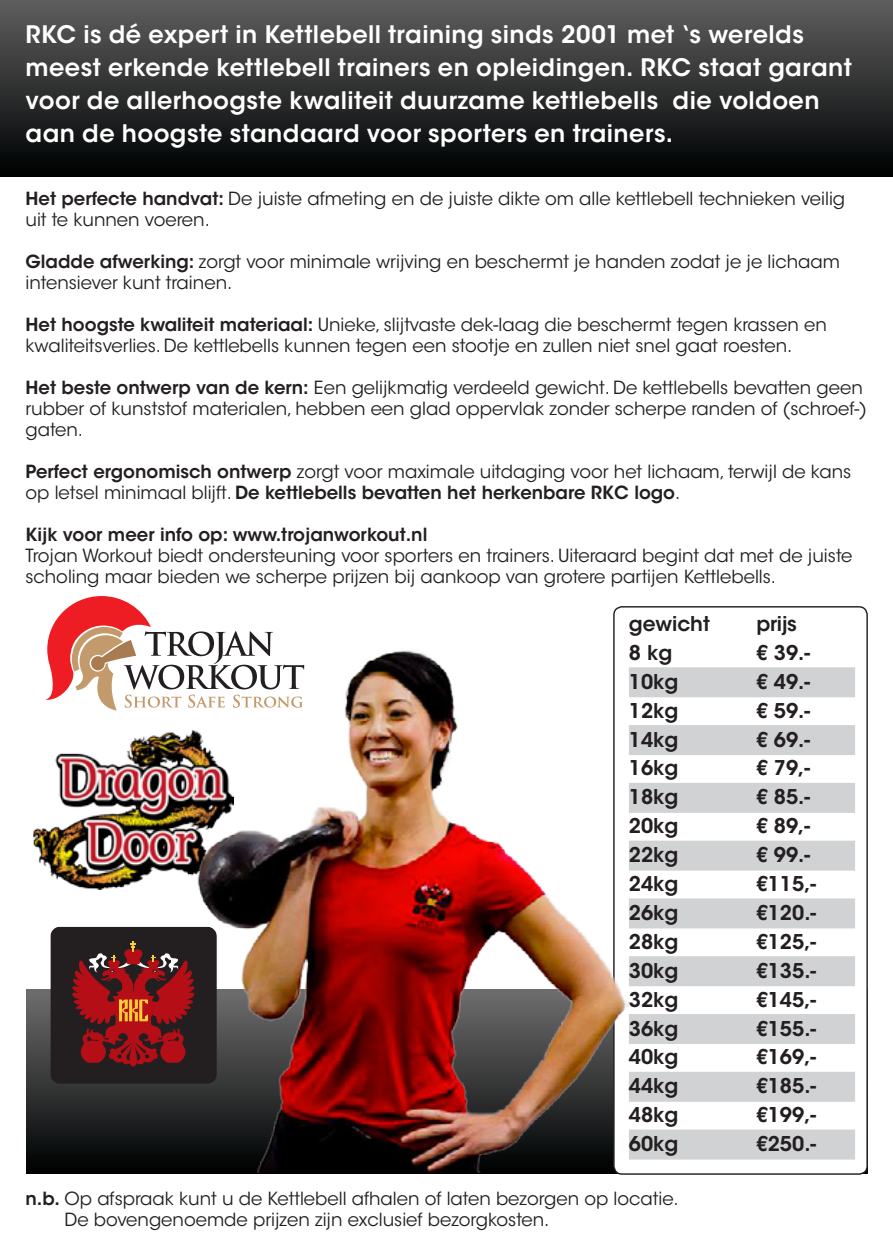
<style>
.page{position:relative;width:893px;height:1259px;background:#fff}
.page>*{position:absolute;margin:0;border:0;box-sizing:border-box;transform-origin:0 0}
.Header_klein{font:600 24px/33px "ITC Avant Garde Std";letter-spacing:.015em;color:#fff}
.Gewichten_tabel_grij{font:600 20.1px "ITC Avant Garde Std";color:#231f20}
.Gewichten_tabel{font:600 20.1px "ITC Avant Garde Std";color:#231f20}
.Platte_tekst_wit{font:600 20.1px "ITC Avant Garde Std";letter-spacing:-.01em;color:#231f20}
.Platte_tekst_wit-2{font:18px/21px "ITC Avant Garde Std";color:#231f20}
.Platte_tekst_wit-3{font:600 18px "ITC Avant Garde Std";color:#231f20}
.s1{font-weight:600}
</style>
<div class="page">
<div style="left:0;top:0;width:893px;height:176px;background:linear-gradient(to bottom,#5f5f5f,#000102)"></div>
<div style="left:27px;top:990px;width:840px;height:183px;background:linear-gradient(to bottom,#6f6e6e,#000102)"></div>
<div style="left:614px;top:607px;width:253px;height:567px;background:#fff;border-radius:8px"></div>
<div style="left:629px;top:667px;width:226px;height:30px;background:#d1d2d4"></div>
<div style="left:629px;top:725px;width:226px;height:30px;background:#d1d2d4"></div>
<div style="left:629px;top:783px;width:226px;height:30px;background:#d1d2d4"></div>
<div style="left:629px;top:840px;width:226px;height:30px;background:#d1d2d4"></div>
<div style="left:629px;top:898px;width:226px;height:30px;background:#d1d2d4"></div>
<div style="left:629px;top:956px;width:226px;height:30px;background:#d1d2d4"></div>
<div style="left:629px;top:1014px;width:226px;height:30px;background:#d1d2d4"></div>
<div style="left:629px;top:1071px;width:226px;height:30px;background:#d1d2d4"></div>
<div style="left:629px;top:1129px;width:226px;height:30px;background:#d1d2d4"></div>
<svg style="left:50px;top:926px;width:147px;height:157px;background:#5d2122"></svg>
<img style="left:33px;top:730px;width:164px;height:160px">
<svg style="left:45px;top:596px;width:228px;height:114px"></svg>
<img style="left:197px;top:646px;width:432px;height:526px">
<p class="Header_klein" style="left:26px;top:18px;width:828px">RKC is dé expert in Kettlebell training sinds 2001 met ‘s werelds meest erkende kettlebell trainers en opleidingen. RKC staat garant voor de allerhoogste kwaliteit duurzame kettlebells die voldoen aan de hoogste standaard voor sporters en trainers.</p>
<p class="Platte_tekst_wit-2" style="left:26px;top:188px;width:821px"><span class="s1">Het perfecte handvat:</span> De juiste afmeting en de juiste dikte om alle kettlebell technieken veilig uit te kunnen voeren.</p>
<p class="Platte_tekst_wit-2" style="left:26px;top:251px;width:816px"><span class="s1">Gladde afwerking:</span> zorgt voor minimale wrijving en beschermt je handen zodat je je lichaam intensiever kunt trainen.</p>
<p class="Platte_tekst_wit-2" style="left:26px;top:314px;width:803px"><span class="s1">Het hoogste kwaliteit materiaal:</span> Unieke, slijtvaste dek-laag die beschermt tegen krassen en kwaliteitsverlies. De kettlebells kunnen tegen een stootje en zullen niet snel gaat roesten.</p>
<p class="Platte_tekst_wit-2" style="left:26px;top:377px;width:843px"><span class="s1">Het beste ontwerp van de kern:</span> Een gelijkmatig verdeeld gewicht. De kettlebells bevatten geen rubber of kunststof materialen, hebben een glad oppervlak zonder scherpe randen of (schroef-) gaten.</p>
<p class="Platte_tekst_wit-2" style="left:26px;top:461px;width:827px"><span class="s1">Perfect ergonomisch ontwerp</span> zorgt voor maximale uitdaging voor het lichaam, terwijl de kans op letsel minimaal blijft. <span class="s1">De kettlebells bevatten het herkenbare RKC logo</span>.</p>
<p class="Platte_tekst_wit-3" style="left:26px;top:523px;width:403px">Kijk voor meer info op: www.trojanworkout.nl</p>
<p class="Platte_tekst_wit-2" style="left:26px;top:545px;width:828px">Trojan Workout biedt ondersteuning voor sporters en trainers. Uiteraard begint dat met de juiste scholing maar bieden we scherpe prijzen bij aankoop van grotere partijen Kettlebells.</p>
<p class="Platte_tekst_wit" style="left:629px;top:611px;width:82px">gewicht</p>
<p class="Platte_tekst_wit" style="left:756px;top:611px;width:42px">prijs</p>
<p class="Gewichten_tabel" style="left:629px;top:640px;width:45px">8 kg</p>
<p class="Gewichten_tabel" style="left:756px;top:640px;width:55px">€ 39.-</p>
<p class="Gewichten_tabel_grij" style="left:629px;top:669px;width:51px">10kg</p>
<p class="Gewichten_tabel_grij" style="left:756px;top:669px;width:55px">€ 49.-</p>
<p class="Gewichten_tabel" style="left:629px;top:697px;width:51px">12kg</p>
<p class="Gewichten_tabel" style="left:756px;top:697px;width:55px">€ 59.-</p>
<p class="Gewichten_tabel_grij" style="left:629px;top:726px;width:51px">14kg</p>
<p class="Gewichten_tabel_grij" style="left:756px;top:726px;width:55px">€ 69.-</p>
<p class="Gewichten_tabel" style="left:629px;top:755px;width:51px">16kg</p>
<p class="Gewichten_tabel" style="left:756px;top:755px;width:55px">€ 79,-</p>
<p class="Gewichten_tabel_grij" style="left:629px;top:784px;width:51px">18kg</p>
<p class="Gewichten_tabel_grij" style="left:756px;top:784px;width:55px">€ 85.-</p>
<p class="Gewichten_tabel" style="left:629px;top:813px;width:51px">20kg</p>
<p class="Gewichten_tabel" style="left:756px;top:813px;width:55px">€ 89,-</p>
<p class="Gewichten_tabel_grij" style="left:629px;top:842px;width:51px">22kg</p>
<p class="Gewichten_tabel_grij" style="left:756px;top:842px;width:55px">€ 99.-</p>
<p class="Gewichten_tabel" style="left:629px;top:871px;width:51px">24kg</p>
<p class="Gewichten_tabel" style="left:756px;top:871px;width:61px">€115,-</p>
<p class="Gewichten_tabel_grij" style="left:629px;top:900px;width:51px">26kg</p>
<p class="Gewichten_tabel_grij" style="left:756px;top:900px;width:61px">€120.-</p>
<p class="Gewichten_tabel" style="left:629px;top:928px;width:51px">28kg</p>
<p class="Gewichten_tabel" style="left:756px;top:928px;width:61px">€125,-</p>
<p class="Gewichten_tabel_grij" style="left:629px;top:957px;width:51px">30kg</p>
<p class="Gewichten_tabel_grij" style="left:756px;top:957px;width:61px">€135.-</p>
<p class="Gewichten_tabel" style="left:629px;top:986px;width:51px">32kg</p>
<p class="Gewichten_tabel" style="left:756px;top:986px;width:61px">€145,-</p>
<p class="Gewichten_tabel_grij" style="left:629px;top:1015px;width:51px">36kg</p>
<p class="Gewichten_tabel_grij" style="left:756px;top:1015px;width:61px">€155.-</p>
<p class="Gewichten_tabel" style="left:629px;top:1044px;width:51px">40kg</p>
<p class="Gewichten_tabel" style="left:756px;top:1044px;width:61px">€169,-</p>
<p class="Gewichten_tabel_grij" style="left:629px;top:1073px;width:51px">44kg</p>
<p class="Gewichten_tabel_grij" style="left:756px;top:1073px;width:61px">€185.-</p>
<p class="Gewichten_tabel" style="left:629px;top:1102px;width:51px">48kg</p>
<p class="Gewichten_tabel" style="left:756px;top:1102px;width:61px">€199,-</p>
<p class="Gewichten_tabel_grij" style="left:629px;top:1131px;width:51px">60kg</p>
<p class="Gewichten_tabel_grij" style="left:756px;top:1131px;width:61px">€250.-</p>
<p class="Platte_tekst_wit-2" style="left:65px;top:1188px;width:616px;text-indent:-39px"><span class="s1">n.b.</span> Op afspraak kunt u de Kettlebell afhalen of laten bezorgen op locatie.<br>De bovengenoemde prijzen zijn exclusief bezorgkosten.</p>
</div>
